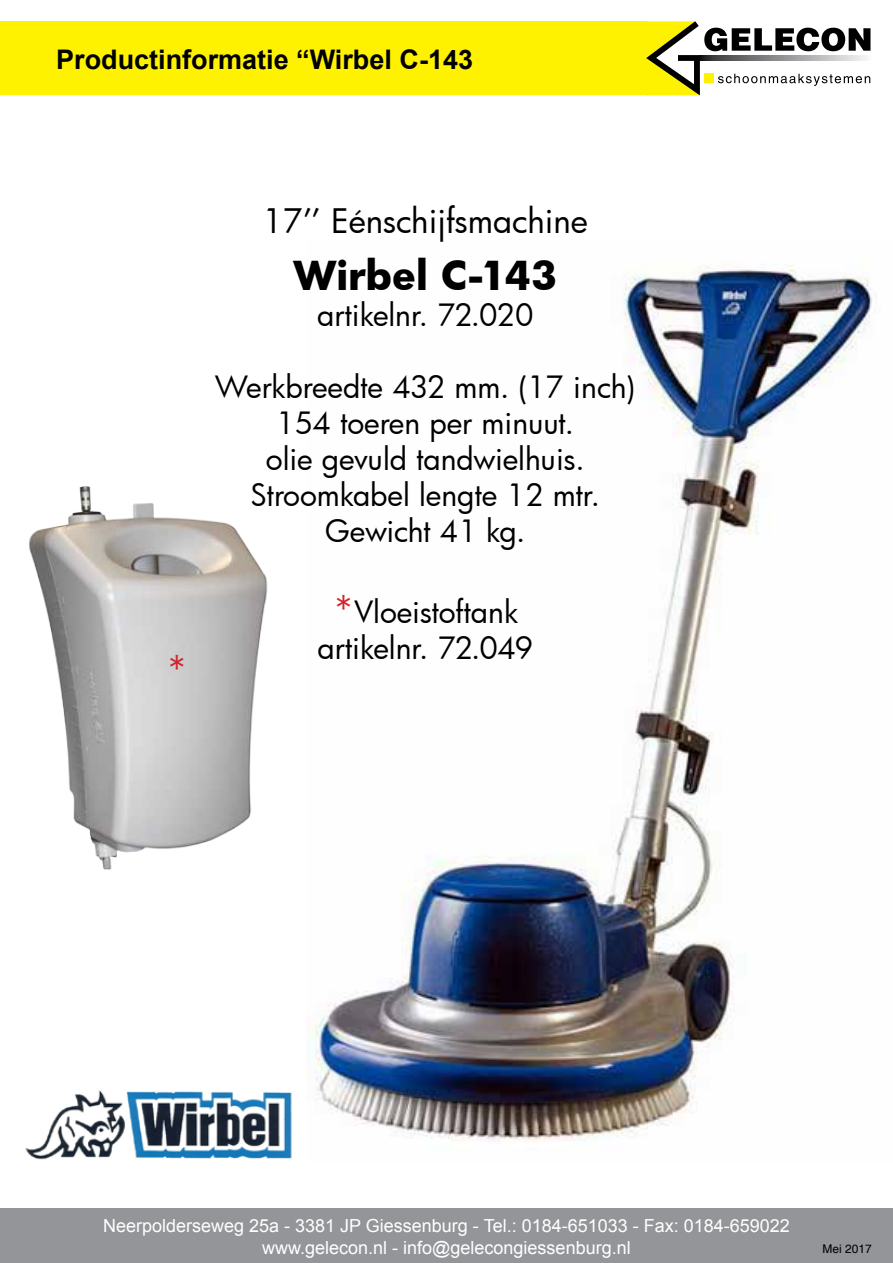
<style>
.page{position:relative;width:893px;height:1263px;background:#fff}
.page>*{position:absolute;margin:0;border:0;box-sizing:border-box;transform-origin:0 0}
.t1{font:700 39px "Futura";letter-spacing:-.005em;color:#000}
.t2{font:37.5px "Futura";color:#d2232a}
.t3{font:33px "Futura";color:#000}
.t4{font:30px/36px "Futura";color:#000;text-align:center}
.t5{font:700 27px "Arial";color:#000}
.t6{font:18px/21.6px "Arial";color:#fff;text-align:center}
.t7{font:12px "Helvetica";color:#000}
.s1{font-size:37.5px;color:#d2232a}
</style>
<div class="page">
<div style="left:0;top:21px;width:647px;height:74px;background:#fff200"></div>
<svg style="left:646px;top:21px;width:224px;height:74px"></svg>
<svg style="left:699px;top:55px;width:171px;height:6px"></svg>
<div style="left:704px;top:74px;width:10px;height:9px;background:#fff200"></div>
<div style="left:0;top:1208px;width:893px;height:55px;background:#939598"></div>
<img style="left:25px;top:1090px;width:267px;height:70px">
<img style="left:29px;top:486px;width:239px;height:384px">
<img style="left:306px;top:264px;width:566px;height:877px">
<p class="t5" style="left:56px;top:41px;width:418px">Productinformatie “Wirbel C-143</p>
<p class="t3" style="left:262px;top:199px;width:327px">17’’ Eénschijfsmachine</p>
<h1 class="t1" style="left:293px;top:248px;width:266px">Wirbel C-143</h1>
<p class="t4" style="left:317px;top:297px;width:218px">artikelnr. 72.020</p>
<p class="t2" style="left:166px;top:644px;width:24px">*</p>
<p class="t4" style="left:215px;top:369px;width:421px">Werkbreedte 432 mm. (17 inch)<br>154 toeren per minuut.<br>olie gevuld tandwielhuis.<br>Stroomkabel lengte 12 mtr.<br>Gewicht 41 kg.</p>
<p class="t4" style="left:317px;top:594px;width:217px"><span class="s1">*</span>Vloeistoftank artikelnr. 72.049</p>
<p class="t6" style="left:103px;top:1215px;width:688px">Neerpolderseweg 25a - 3381 JP Giessenburg - Tel.: 0184-651033 - Fax: 0184-659022 www.gelecon.nl - info@gelecongiessenburg.nl</p>
<p class="t7" style="left:822px;top:1242px;width:51px">Mei 2017</p>
</div>
